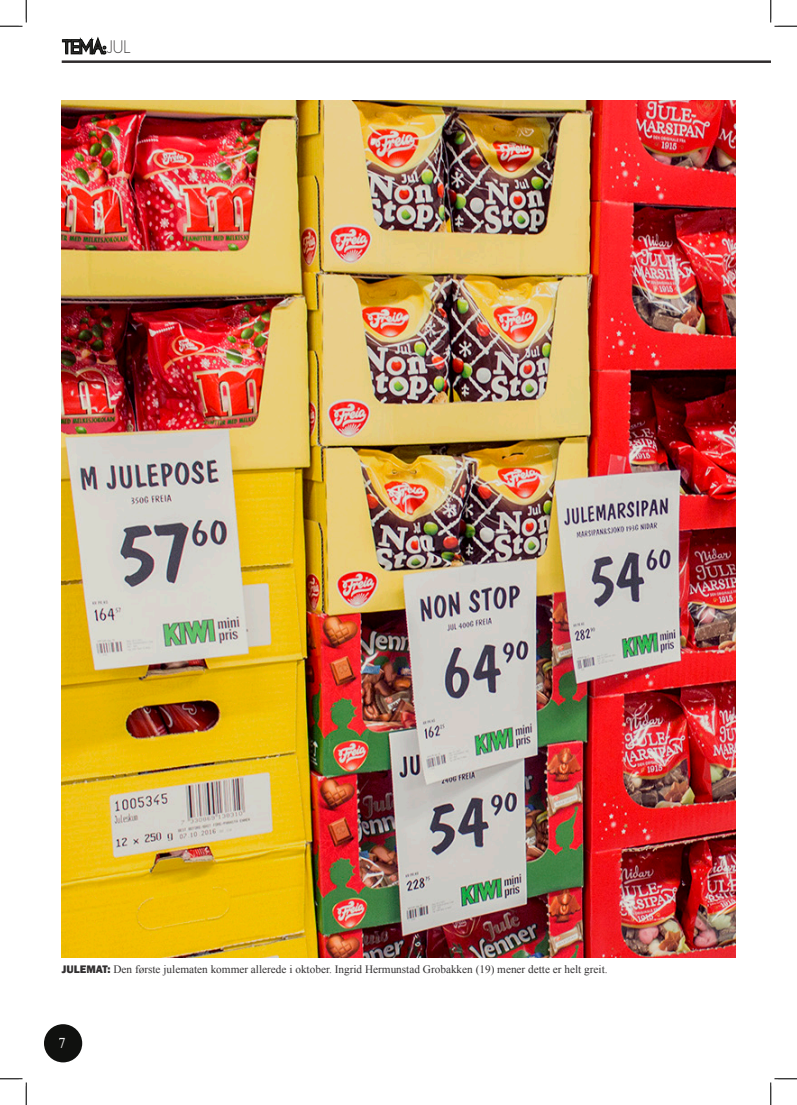
<style>
.page{position:relative;width:797px;height:1105px;background:#fff}
.page>*{position:absolute;margin:0;border:0;box-sizing:border-box;transform-origin:0 0}
.t1{font:16.25px "Caviar Dreams";color:#312f30}
.t2{font:15px "Times New Roman";color:#fff}
.t3{font:11.25px "Times New Roman";color:#312f30}
.s1{font-family:"Franklin Gothic";font-weight:800}
</style>
<div class="page">
<img style="left:62px;top:101px;width:673px;height:856px">
<hr style="left:62px;top:60px;width:708px;height:3px;background:#231f20">
<svg style="left:61px;top:36px;width:46px;height:19px"></svg>
<div style="left:44px;top:1024px;width:38px;height:38px;background:#10110f;border-radius:50%"></div>
<svg style="left:0;top:0;width:27px;height:27px"></svg>
<svg style="left:0;top:1078px;width:27px;height:27px"></svg>
<svg style="left:770px;top:0;width:27px;height:27px"></svg>
<svg style="left:770px;top:1078px;width:27px;height:27px"></svg>
<h1 class="t1" style="left:63px;top:37px;width:70px">TEMA:JUL</h1>
<p class="t3" style="left:62px;top:962px;width:547px"><span class="s1">JULEMAT:</span> Den første julematen kommer allerede i oktober. Ingrid Hermunstad Grobakken (19) mener dette er helt greit.</p>
<h2 class="t2" style="left:59px;top:1032px;width:9px">7</h2>
</div>
